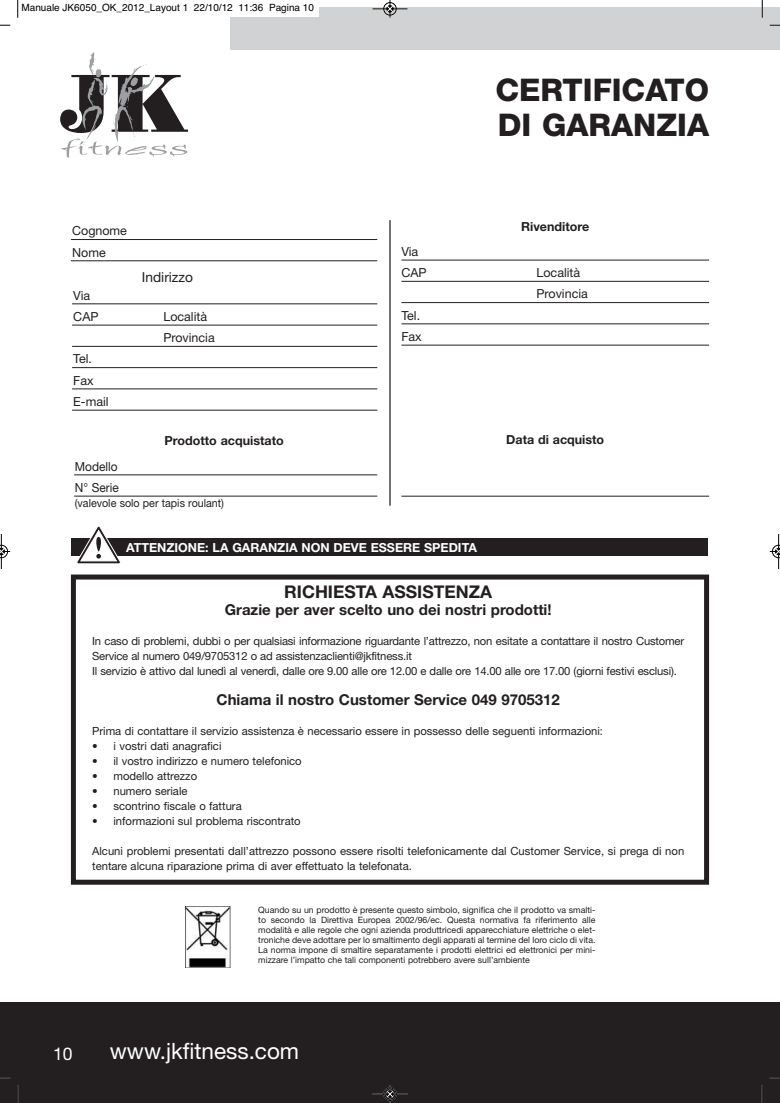
<style>
.page{position:relative;width:780px;height:1103px;background:#fff}
.page>*{position:absolute;margin:0;border:0;box-sizing:border-box;transform-origin:0 0}
.t1{font:800 31.25px/35px "Helvetica Neue";color:#231f20}
.t2{font:22.5px "Helvetica Neue";color:#fff}
.t3{font:700 17.5px "Helvetica Neue";color:#231f20}
.t4{font:17.5px "Helvetica Neue";color:#fff}
.t5{font:700 15px "Helvetica Neue";color:#231f20}
.t6{font:13.75px "Helvetica Neue";color:#231f20}
.t7{font:12.5px/21.2px "Helvetica Neue";color:#231f20}
.t8{font:700 12.5px "Helvetica Neue";color:#231f20}
.t9{font:700 12.5px "Helvetica Neue";color:#fff}
.t10{font:12.5px "Helvetica Neue";color:#231f20;scale:.95 1}
.t11{font:11.25px/15px "Helvetica Neue";color:#231f20}
.t12{font:11.25px "Helvetica Neue";color:#231f20;scale:.95 1}
.t13{font:10px "Helvetica";color:#000}
.t14{font:8.75px/10px "Helvetica Neue";color:#231f20;text-align:justify}
</style>
<div class="page">
<div style="left:0;top:1002px;width:780px;height:101px;background:#231f20"></div>
<div style="left:230px;top:8px;width:550px;height:42px;background:#d1d2d4"></div>
<svg style="left:60px;top:52px;width:128px;height:106px"></svg>
<hr style="left:389px;top:220px;width:1px;height:286px;background:#231f20">
<hr style="left:401px;top:260px;width:308px;height:1px;background:#231f20">
<hr style="left:401px;top:281px;width:308px;height:1px;background:#231f20">
<hr style="left:401px;top:302px;width:308px;height:1px;background:#231f20">
<hr style="left:401px;top:323px;width:308px;height:1px;background:#231f20">
<hr style="left:401px;top:345px;width:308px;height:1px;background:#231f20">
<hr style="left:401px;top:496px;width:308px;height:1px;background:#231f20">
<hr style="left:71px;top:239px;width:306px;height:1px;background:#231f20">
<hr style="left:71px;top:260px;width:306px;height:1px;background:#231f20">
<hr style="left:72px;top:303px;width:305px;height:1px;background:#231f20">
<hr style="left:72px;top:325px;width:305px;height:1px;background:#231f20">
<hr style="left:72px;top:346px;width:305px;height:1px;background:#231f20">
<hr style="left:72px;top:367px;width:305px;height:1px;background:#231f20">
<hr style="left:72px;top:389px;width:305px;height:1px;background:#231f20">
<hr style="left:72px;top:410px;width:305px;height:1px;background:#231f20">
<hr style="left:74px;top:474px;width:303px;height:1px;background:#231f20">
<hr style="left:74px;top:496px;width:303px;height:1px;background:#231f20">
<img style="left:186px;top:906px;width:45px;height:61px">
<div style="left:71px;top:574px;width:638px;height:311px;border:5px solid #231f20"></div>
<div style="left:71px;top:538px;width:636px;height:18px;background:#231f20"></div>
<svg style="left:77px;top:526px;width:44px;height:38px"></svg>
<div style="left:16px;top:0;width:303px;height:16px;background:#fff"></div>
<svg style="left:17px;top:0;width:2px;height:18px"></svg>
<svg style="left:761px;top:0;width:2px;height:18px"></svg>
<svg style="left:17px;top:1085px;width:2px;height:18px"></svg>
<svg style="left:761px;top:1085px;width:2px;height:18px"></svg>
<hr style="left:372px;top:8px;width:35px;height:1px;background:#fff">
<div style="left:383px;top:2px;width:13px;height:14px;border:1px solid #fff;border-radius:50%"></div>
<hr style="left:372px;top:9px;width:35px;height:1px;background:#000">
<div style="left:383px;top:2px;width:13px;height:13px;border:1px solid #000;border-radius:50%"></div>
<svg style="left:387px;top:0;width:6px;height:18px"></svg>
<div style="left:383px;top:1087px;width:13px;height:14px;border:1px solid #fff;border-radius:50%"></div>
<hr style="left:372px;top:1094px;width:35px;height:1px;background:#000">
<div style="left:383px;top:1088px;width:13px;height:12px;border:1px solid #000;border-radius:50%"></div>
<svg style="left:387px;top:1085px;width:6px;height:18px"></svg>
<hr style="left:1px;top:534px;width:1px;height:35px;background:#000">
<svg style="left:0;top:545px;width:10px;height:13px"></svg>
<hr style="left:778px;top:534px;width:1px;height:35px;background:#000">
<svg style="left:769px;top:545px;width:11px;height:13px"></svg>
<p class="t13" style="left:21px;top:4px;width:294px">Manuale JK6050_OK_2012_Layout 1 22/10/12 11:36 Pagina 10</p>
<h1 class="t1" style="left:495px;top:75px;width:215px">CERTIFICATO<br>DI GARANZIA</h1>
<p class="t7" style="left:72px;top:222px;width:56px">Cognome<br>Nome</p>
<p class="t7" style="left:73px;top:286px;width:27px">Via<br>CAP</p>
<p class="t7" style="left:73px;top:350px;width:37px">Tel.<br>Fax<br>E-mail</p>
<p class="t10" style="left:75px;top:462px;width:46px">Modello</p>
<p class="t6" style="left:142px;top:272px;width:53px">Indirizzo</p>
<p class="t7" style="left:163px;top:307px;width:53px">Località<br>Provincia</p>
<p class="t8" style="left:164px;top:436px;width:121px">Prodotto acquistato</p>
<p class="t10" style="left:75px;top:483px;width:48px">N° Serie</p>
<p class="t12" style="left:75px;top:499px;width:158px">(valevole solo per tapis roulant)</p>
<p class="t7" style="left:401px;top:242px;width:27px">Via<br>CAP</p>
<p class="t7" style="left:401px;top:306px;width:22px">Tel.<br>Fax</p>
<p class="t9" style="left:126px;top:543px;width:352px">ATTENZIONE: LA GARANZIA NON DEVE ESSERE SPEDITA</p>
<p class="t8" style="left:521px;top:222px;width:70px">Rivenditore</p>
<p class="t7" style="left:536px;top:263px;width:53px">Località<br>Provincia</p>
<p class="t8" style="left:506px;top:435px;width:99px">Data di acquisto</p>
<h3 class="t3" style="left:284px;top:585px;width:209px">RICHIESTA ASSISTENZA</h3>
<h3 class="t5" style="left:225px;top:604px;width:328px">Grazie per aver scelto uno dei nostri prodotti!</h3>
<p class="t11" style="left:92px;top:635px;width:593px">In caso di problemi, dubbi o per qualsiasi informazione riguardante l’attrezzo, non esitate a contattare il nostro Customer<br>Service al numero 049/9705312 o ad assistenzaclienti@jkfitness.it<br>Il servizio è attivo dal lunedì al venerdì, dalle ore 9.00 alle ore 12.00 e dalle ore 14.00 alle ore 17.00 (giorni festivi esclusi).</p>
<h3 class="t5" style="left:216px;top:694px;width:345px">Chiama il nostro Customer Service 049 9705312</h3>
<p class="t11" style="left:92px;top:725px;width:512px">Prima di contattare il servizio assistenza è necessario essere in possesso delle seguenti informazioni:</p>
<p class="t11" style="left:92px;top:740px;width:131px">• i vostri dati anagrafici</p>
<p class="t11" style="left:92px;top:755px;width:211px">• il vostro indirizzo e numero telefonico</p>
<p class="t11" style="left:92px;top:770px;width:106px">• modello attrezzo</p>
<p class="t11" style="left:92px;top:785px;width:97px">• numero seriale</p>
<p class="t11" style="left:92px;top:800px;width:151px">• scontrino fiscale o fattura</p>
<p class="t11" style="left:92px;top:815px;width:210px">• informazioni sul problema riscontrato</p>
<p class="t11" style="left:92px;top:845px;width:593px">Alcuni problemi presentati dall’attrezzo possono essere risolti telefonicamente dal Customer Service, si prega di non tentare alcuna riparazione prima di aver effettuato la telefonata.</p>
<p class="t14" style="left:258px;top:905px;width:339px">Quando su un prodotto è presente questo simbolo, significa che il prodotto va smalti&shy;to secondo la Direttiva Europea 2002/96/ec. Questa normativa fa riferimento alle modalità e alle regole che ogni azienda produttricedi apparecchiature elettriche o elet&shy;troniche deve adottare per lo smaltimento degli apparati al termine del loro ciclo di vita.<br>La norma impone di smaltire separatamente i prodotti elettrici ed elettronici per mini&shy;mizzare l’impatto che tali componenti potrebbero avere sull’ambiente</p>
<h3 class="t4" style="left:53px;top:1047px;width:21px">10</h3>
<h2 class="t2" style="left:110px;top:1043px;width:191px">www.jkfitness.com</h2>
</div>
